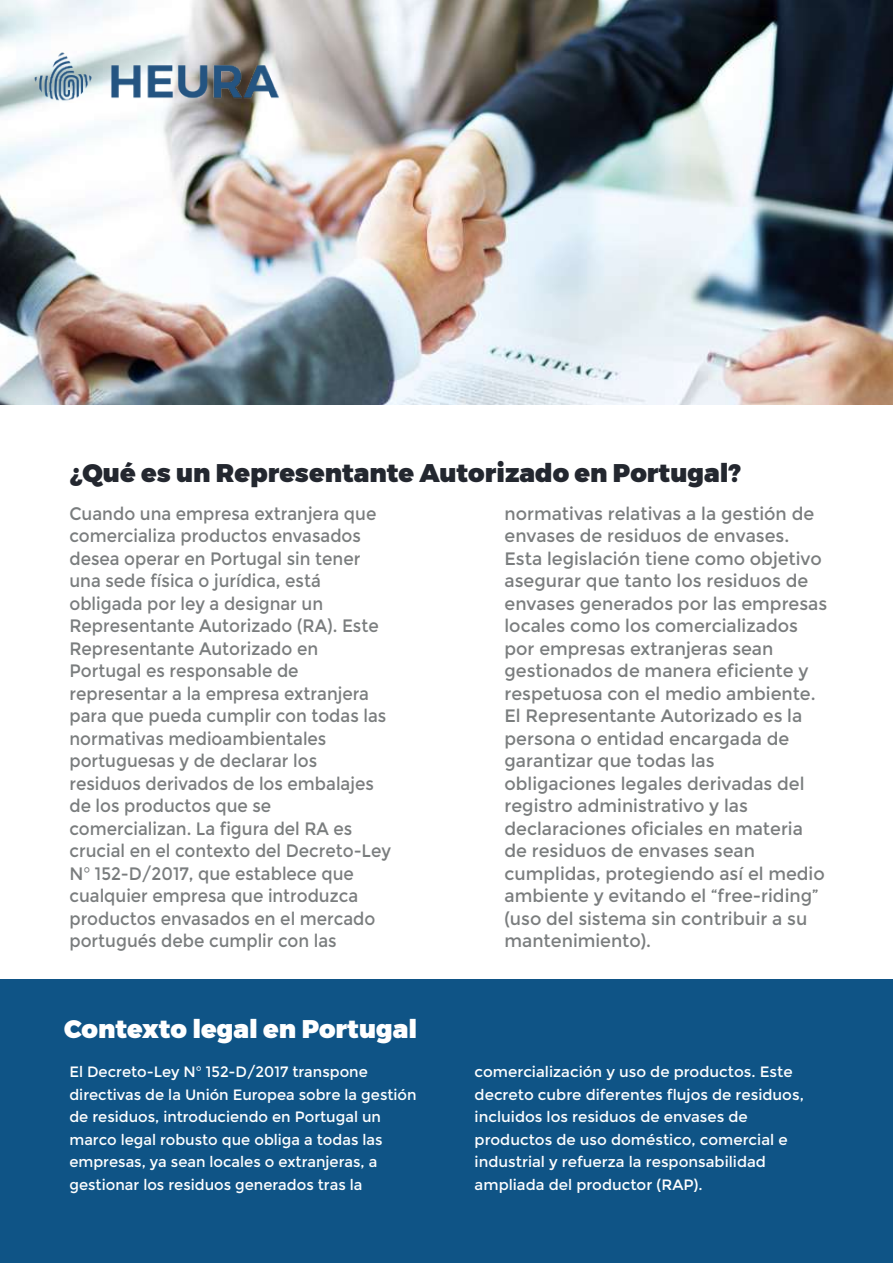
<style>
.page{position:relative;width:893px;height:1263px;background:#fff}
.page>*{position:absolute;margin:0;border:0;box-sizing:border-box;transform-origin:0 0}
.t1{font:900 25.5px "Montserrat";color:#23272f}
.t2{font:900 25.5px "Montserrat";color:#fff}
.t3{font:18px/22.5px "Montserrat";color:#7a7d7e}
.t4{font:18px/22.5px "Montserrat";color:#7a7d7e;scale:.93 1}
.t5{font:15px/22.5px "Montserrat";color:#fff}
</style>
<div class="page">
<div style="left:0;top:979px;width:893px;height:284px;background:#0f5486"></div>
<img style="left:0;top:0;width:893px;height:405px">
<img style="left:31px;top:23px;width:251px;height:111px">
<h1 class="t1" style="left:70px;top:457px;width:673px">¿Qué es un Representante Autorizado en Portugal?</h1>
<p class="t4" style="left:69px;top:502px;width:347px">Cuando una empresa extranjera que comercializa productos envasados desea operar en Portugal sin tener una sede física o jurídica, está obligada por ley a designar un<br>Representante Autorizado (RA). Este<br>Representante Autorizado en<br>Portugal es responsable de representar a la empresa extranjera para que pueda cumplir con todas las normativas medioambientales portuguesas y de declarar los residuos derivados de los embalajes de los productos que se comercializan. La figura del RA es crucial en el contexto del Decreto-Ley<br>N° 152-D/2017, que establece que cualquier empresa que introduzca productos envasados en el mercado portugués debe cumplir con las</p>
<p class="t3" style="left:504px;top:502px;width:324px">normativas relativas a la gestión de envases de residuos de envases.<br>Esta legislación tiene como objetivo asegurar que tanto los residuos de envases generados por las empresas locales como los comercializados por empresas extranjeras sean gestionados de manera eficiente y respetuosa con el medio ambiente.<br>El Representante Autorizado es la persona o entidad encargada de garantizar que todas las obligaciones legales derivadas del registro administrativo y las declaraciones oficiales en materia de residuos de envases sean cumplidas, protegiendo así el medio ambiente y evitando el “free-riding” (uso del sistema sin contribuir a su mantenimiento).</p>
<h1 class="t2" style="left:64px;top:1012px;width:354px">Contexto legal en Portugal</h1>
<p class="t5" style="left:69px;top:1061px;width:349px">El Decreto-Ley N° 152-D/2017 transpone directivas de la Unión Europea sobre la gestión de residuos, introduciendo en Portugal un marco legal robusto que obliga a todas las empresas, ya sean locales o extranjeras, a gestionar los residuos generados tras la</p>
<p class="t5" style="left:475px;top:1061px;width:331px">comercialización y uso de productos. Este decreto cubre diferentes flujos de residuos, incluidos los residuos de envases de productos de uso doméstico, comercial e industrial y refuerza la responsabilidad ampliada del productor (RAP).</p>
</div>
